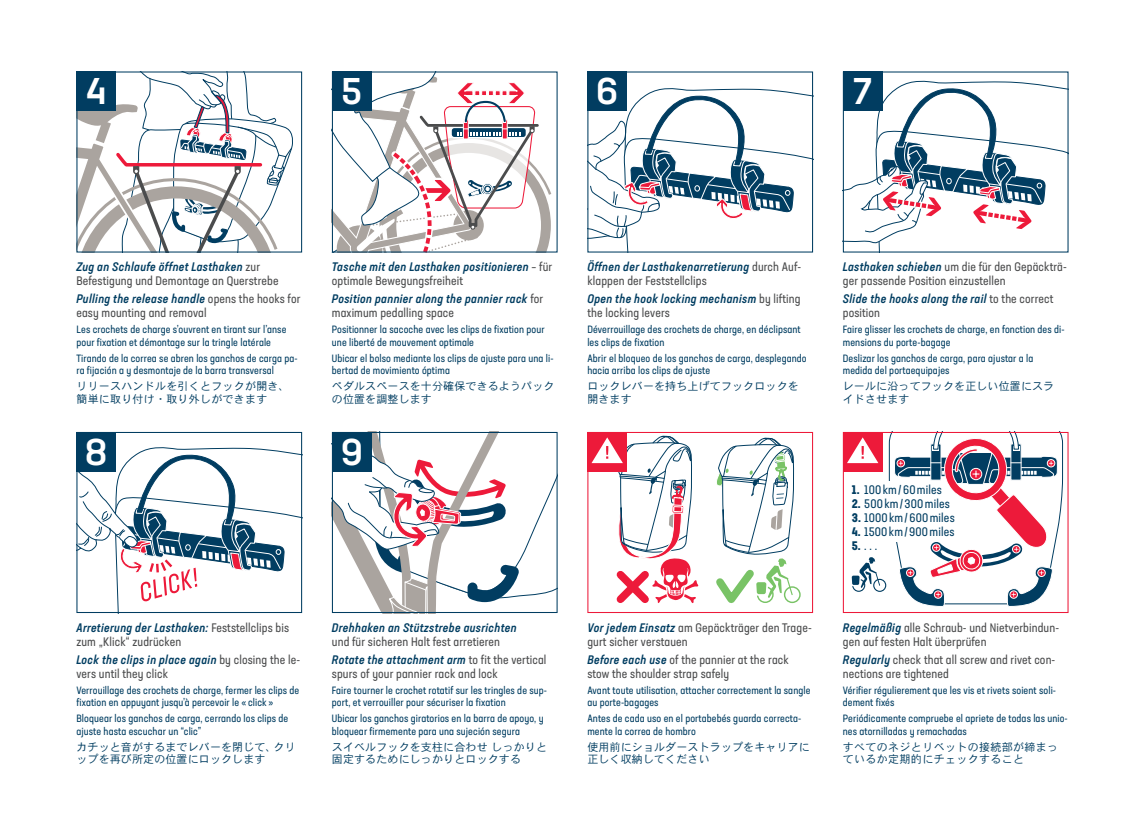
<style>
.page{position:relative;width:1145px;height:840px;background:#fff}
.page>*{position:absolute;margin:0;border:0;box-sizing:border-box;transform-origin:0 0}
.t1{font:500 36.75px "Neusa Next Std";color:#fff}
.t2{font:condensed 12.25px/14px "Neusa Next Pro";letter-spacing:.01em;color:#4b4c4d}
.t3{font:italic 500 condensed 12.25px/14px "Neusa Next Pro";letter-spacing:.035em;color:#013d61}
.t4{font:condensed 12.25px "Neusa Next Pro";letter-spacing:.015em;color:#013d61}
.t5{font:11.03px/12.2px "DFHS Gothic Std W3";letter-spacing:.01em;color:#013d61}
.t6{font:11.03px/12.2px "DFHS Gothic Std W3";letter-spacing:.03em;color:#013d61}
.t7{font:condensed 10.5px/12.2px "Neusa Next Pro";letter-spacing:.01em;color:#013d61}
.s1{font-weight:500;font-style:italic;color:#013d61}
.s2{font-weight:400;font-style:normal;color:#4b4c4d}
.s3{font-weight:700}
</style>
<div class="page">
<svg style="left:589px;top:88px;width:222px;height:163px"></svg>
<div style="left:587px;top:71px;width:40px;height:40px;background:#013d61"></div>
<svg style="left:334px;top:73px;width:217px;height:178px"></svg>
<div style="left:332px;top:71px;width:40px;height:40px;background:#013d61"></div>
<svg style="left:845px;top:80px;width:222px;height:171px"></svg>
<div style="left:843px;top:71px;width:40px;height:40px;background:#013d61"></div>
<svg style="left:78px;top:73px;width:215px;height:178px"></svg>
<div style="left:76px;top:71px;width:40px;height:40px;background:#013d61"></div>
<svg style="left:334px;top:434px;width:222px;height:177px"></svg>
<div style="left:332px;top:432px;width:226px;height:181px;border:1px solid #013d61"></div>
<div style="left:332px;top:432px;width:40px;height:40px;background:#013d61"></div>
<svg style="left:78px;top:447px;width:222px;height:164px"></svg>
<div style="left:76px;top:432px;width:226px;height:181px;border:1px solid #013d61"></div>
<div style="left:76px;top:432px;width:40px;height:40px;background:#013d61"></div>
<div style="left:843px;top:432px;width:226px;height:181px;border:1px solid #ed1a3a"></div>
<div style="left:843px;top:432px;width:40px;height:40px;background:#ed1a3a"></div>
<svg style="left:847px;top:432px;width:216px;height:175px"></svg>
<div style="left:884px;top:481px;width:17px;height:60px;background:#fff"></div>
<div style="left:587px;top:432px;width:226px;height:181px;border:1px solid #ed1a3a"></div>
<div style="left:587px;top:432px;width:40px;height:40px;background:#ed1a3a"></div>
<svg style="left:592px;top:435px;width:209px;height:178px"></svg>
<div style="left:563px;top:806px;width:19px;height:20px;border:2px solid #fff;border-radius:50%"></div>
<h1 class="t1" style="left:86px;top:68px;width:22px">4</h1>
<h1 class="t1" style="left:341px;top:68px;width:23px">5</h1>
<h1 class="t1" style="left:596px;top:68px;width:24px">6</h1>
<h1 class="t1" style="left:853px;top:68px;width:20px">7</h1>
<p class="t2" style="left:76px;top:260px;width:204px"><span class="s1">Zug an Schlaufe öffnet Lasthaken</span> zur<br>Befestigung und Demontage an Querstrebe</p>
<p class="t2" style="left:76px;top:292px;width:226px"><span class="s1">Pulling the release handle</span> opens the hooks for easy mounting and removal</p>
<p class="t7" style="left:76px;top:323px;width:212px">Les crochets de charge s’ouvrent en tirant sur l’anse pour fixation et démontage sur la tringle latérale</p>
<p class="t7" style="left:76px;top:352px;width:223px">Tirando de la correa se abren los ganchos de carga pa&shy;ra fijación a y desmontaje de la barra transversal</p>
<p class="t5" style="left:76px;top:380px;width:215px">リリースハンドルを引くとフックが開き、簡単に取り付け・取り外しができます</p>
<p class="t3" style="left:332px;top:260px;width:222px">Tasche mit den Lasthaken positionieren <span class="s2">– für optimale Bewegungsfreiheit</span></p>
<p class="t3" style="left:332px;top:292px;width:213px">Position pannier along the pannier rack <span class="s2">for maximum pedalling space</span></p>
<p class="t7" style="left:332px;top:323px;width:214px">Positionner la sacoche avec les clips de fixation pour une liberté de mouvement optimale</p>
<p class="t7" style="left:332px;top:352px;width:223px">Ubicar el bolso mediante los clips de ajuste para una li&shy;bertad de movimiento óptima</p>
<p class="t5" style="left:332px;top:380px;width:224px">ペダルスペースを十分確保できるようパックの位置を調整します</p>
<h1 class="t1" style="left:85px;top:428px;width:24px">8</h1>
<h1 class="t1" style="left:341px;top:428px;width:24px">9</h1>
<p class="t2" style="left:76px;top:620px;width:214px"><span class="s1">Arretierung der Lasthaken:</span> Feststellclips bis zum „Klick“ zudrücken</p>
<p class="t2" style="left:76px;top:652px;width:225px"><span class="s1">Lock the clips in place again</span> by closing the le&shy;vers until they click</p>
<p class="t7" style="left:76px;top:684px;width:224px">Verrouillage des crochets de charge, fermer les clips de fixation en appuyant jusqu’à percevoir le « click »</p>
<p class="t7" style="left:76px;top:712px;width:213px">Bloquear los ganchos de carga, cerrando los clips de ajuste hasta escuchar un “clic”</p>
<p class="t5" style="left:76px;top:740px;width:221px">カチッと音がするまでレバーを閉じて、クリップを再び所定の位置にロックします</p>
<p class="t3" style="left:332px;top:620px;width:186px">Drehhaken an Stützstrebe ausrichten</p>
<p class="t2" style="left:332px;top:632px;width:216px;line-height:18px">und für sicheren Halt fest arretieren<br><span class="s1">Rotate the attachment arm</span> to fit the vertical</p>
<p class="t2" style="left:332px;top:666px;width:167px">spurs of your pannier rack and lock</p>
<p class="t7" style="left:332px;top:684px;width:217px">Faire tourner le crochet rotatif sur les tringles de sup&shy;port, et verrouiller pour sécuriser la fixation</p>
<p class="t7" style="left:332px;top:712px;width:213px">Ubicar los ganchos giratorios en la barra de apoyo, y bloquear firmemente para una sujeción segura</p>
<p class="t5" style="left:332px;top:740px;width:217px">スイベルフックを支柱に合わせ しっかりと固定するためにしっかりとロックする</p>
<p class="t2" style="left:587px;top:260px;width:215px"><span class="s1">Öffnen der Lasthakenarretierung</span> durch Auf&shy;klappen der Feststellclips</p>
<p class="t3" style="left:587px;top:292px;width:215px">Open the hook locking mechanism <span class="s2">by lifting the locking levers</span></p>
<p class="t7" style="left:587px;top:323px;width:215px">Déverrouillage des crochets de charge, en déclipsant les clips de fixation</p>
<p class="t7" style="left:587px;top:352px;width:221px">Abrir el bloqueo de los ganchos de carga, desplegando hacia arriba los clips de ajuste</p>
<p class="t5" style="left:587px;top:380px;width:213px">ロックレバーを持ち上げてフックロックを開きます</p>
<p class="t2" style="left:843px;top:260px;width:226px"><span class="s1">Lasthaken schieben</span> um die für den Gepäckträ&shy;ger passende Position einzustellen</p>
<p class="t3" style="left:843px;top:292px;width:212px">Slide the hooks along the rail <span class="s2">to the correct position</span></p>
<p class="t7" style="left:843px;top:323px;width:223px">Faire glisser les crochets de charge, en fonction des di&shy;mensions du porte-bagage</p>
<p class="t7" style="left:843px;top:352px;width:192px">Deslizar los ganchos de carga, para ajustar a la medida del portaequipajes</p>
<p class="t5" style="left:843px;top:380px;width:213px">レールに沿ってフックを正しい位置にスライドさせます</p>
<p class="t2" style="left:587px;top:620px;width:226px"><span class="s1">Vor jedem Einsatz</span> am Gepäckträger den Trage&shy;gurt sicher verstauen</p>
<p class="t2" style="left:587px;top:652px;width:203px"><span class="s1">Before each use</span> of the pannier at the rack stow the shoulder strap safely</p>
<p class="t7" style="left:587px;top:684px;width:225px">Avant toute utilisation, attacher correctement la sangle au porte-bagages</p>
<p class="t7" style="left:587px;top:712px;width:215px">Antes de cada uso en el portabebés guarda correcta&shy;mente la correa de hombro</p>
<p class="t5" style="left:587px;top:740px;width:224px">使用前にショルダーストラップをキャリアに正しく収納してください</p>
<p class="t4" style="left:852px;top:482px;width:92px"><span class="s3">1.</span> 100km/60miles</p>
<p class="t4" style="left:852px;top:496px;width:100px"><span class="s3">2.</span> 500km/300miles</p>
<p class="t4" style="left:852px;top:510px;width:104px"><span class="s3">3.</span> 1000km/600miles</p>
<p class="t4" style="left:852px;top:524px;width:104px"><span class="s3">4.</span> 1500km/900miles</p>
<p class="t4" style="left:852px;top:538px;width:27px"><span class="s3">5.</span> . . .</p>
<p class="t2" style="left:843px;top:620px;width:218px"><span class="s1">Regelmäßig</span> alle Schraub- und Nietverbindun&shy;gen auf festen Halt überprüfen</p>
<p class="t2" style="left:843px;top:652px;width:214px"><span class="s1">Regularly</span> check that all screw and rivet con&shy;nections are tightened</p>
<p class="t7" style="left:843px;top:684px;width:215px">Vérifier régulierement que les vis et rivets soient soli&shy;dement fixés</p>
<p class="t7" style="left:843px;top:712px;width:226px">Periódicamente compruebe el apriete de todas las unio&shy;nes atornilladas y remachadas</p>
<p class="t6" style="left:843px;top:740px;width:217px">すべてのネジとリベットの接続部が締まっているか定期的にチェックすること</p>
</div>
